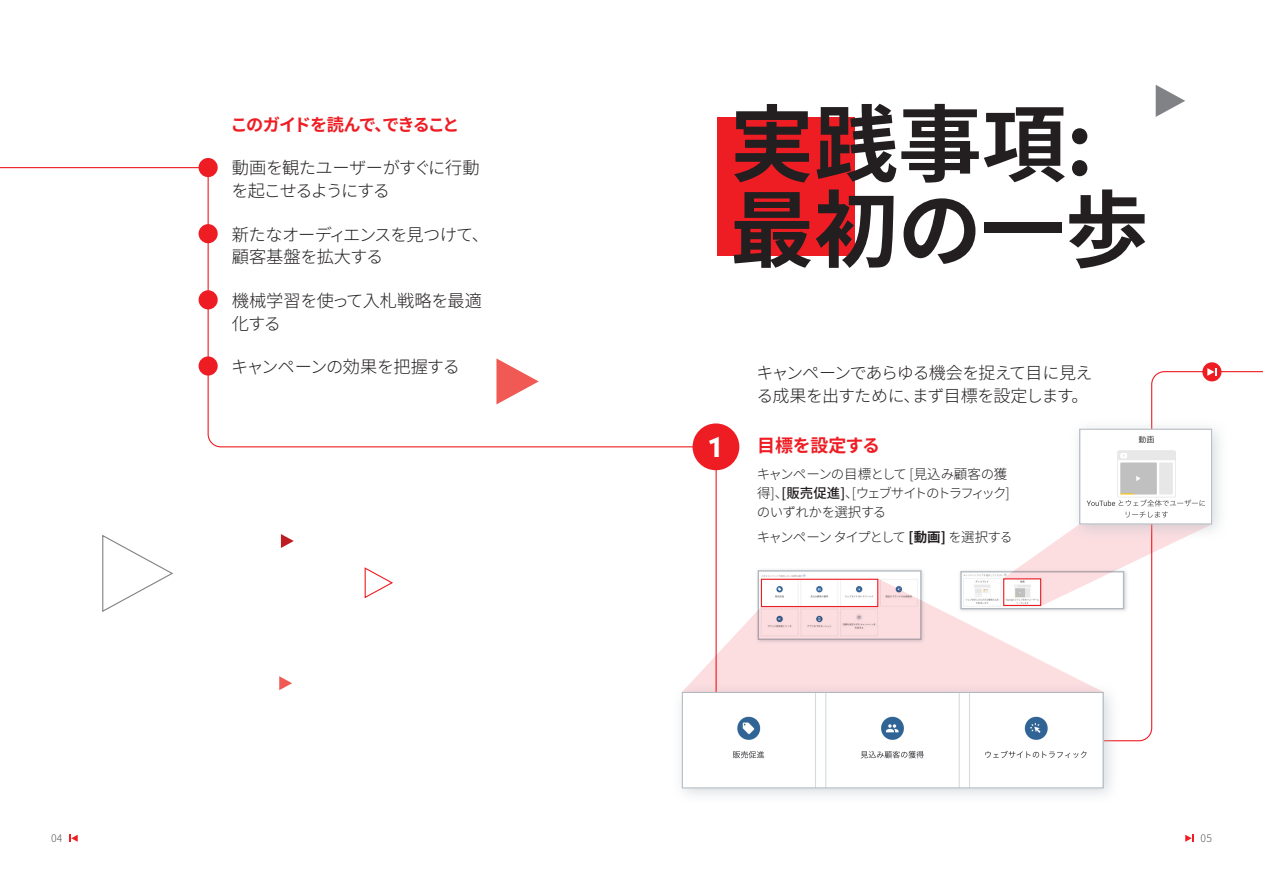
<style>
.page{position:relative;width:1263px;height:893px;background:#fff}
.page>*{position:absolute;margin:0;border:0;box-sizing:border-box;transform-origin:0 0}
.Head_black_big{font:700 84px/85.5px "Noto Sans JP";color:#231f20}
.Step{font:700 29.1px "You Tube Sans";color:#fff}
.New_Step{font:700 18px "Noto Sans JP";letter-spacing:-.02em;color:#ee1d23}
.New_intro{font:300 17.25px/22.5px "Noto Sans JP";letter-spacing:-.05em;color:#231f20}
.New_intro-2{font:300 17.25px/22.5px "Noto Sans JP";letter-spacing:-.01em;color:#231f20}
.New_intro-3{font:700 17.25px "Noto Sans JP";letter-spacing:-.1em;color:#ee1d23}
.YT_1{font:300 17.1px/22.2px "Noto Sans JP";letter-spacing:-.055em;color:#231f20}
.Body{font:300 13.5px/18.8px "Noto Sans JP";letter-spacing:-.07em;color:#231f20}
.Body-2{font:300 13.5px "Noto Sans JP";letter-spacing:-.1em;color:#231f20}
.YT_1-2{font:300 10.5px "Noto Sans JP";color:#57585a}
.s1{font-weight:500}
.s2{font-weight:700}
</style>
<div class="page">
<div style="left:717px;top:117px;width:137px;height:138px;background:#ee1d23"></div>
<div style="left:692px;top:423px;width:47px;height:47px;background:#ee1d23;border-radius:50%"></div>
<div style="left:199px;top:290px;width:19px;height:19px;background:#ee1d23;border-radius:50%"></div>
<div style="left:199px;top:356px;width:19px;height:20px;background:#ee1d23;border-radius:50%"></div>
<div style="left:199px;top:224px;width:19px;height:19px;background:#ee1d23;border-radius:50%"></div>
<div style="left:199px;top:158px;width:19px;height:19px;background:#ee1d23;border-radius:50%"></div>
<hr style="left:0;top:167px;width:210px;height:1px;background:#ee1d23">
<svg style="left:207px;top:162px;width:492px;height:286px"></svg>
<svg style="left:715px;top:370px;width:548px;height:372px"></svg>
<div style="left:1202px;top:362px;width:19px;height:19px;background:#ee1d23;border-radius:50%"></div>
<svg style="left:1207px;top:368px;width:10px;height:8px"></svg>
<svg style="left:496px;top:358px;width:43px;height:46px"></svg>
<svg style="left:364px;top:567px;width:29px;height:32px"></svg>
<svg style="left:281px;top:534px;width:13px;height:14px"></svg>
<svg style="left:279px;top:676px;width:13px;height:14px"></svg>
<svg style="left:102px;top:535px;width:71px;height:77px"></svg>
<svg style="left:1156px;top:85px;width:29px;height:32px"></svg>
<svg style="left:69px;top:835px;width:9px;height:7px"></svg>
<svg style="left:1185px;top:835px;width:9px;height:7px"></svg>
<div style="left:957px;top:568px;width:172px;height:46px;background:#b1b9bf;opacity:.5"></div>
<img style="left:962px;top:573px;width:160px;height:34px">
<div style="left:960px;top:571px;width:164px;height:38px;border:1px solid #b1b9bf"></div>
<div style="left:755px;top:567px;width:170px;height:77px;background:#fffeff"></div>
<img style="left:761px;top:574px;width:118px;height:5px">
<div style="left:758px;top:570px;width:163px;height:70px;border:1px solid #b1b9bf"></div>
<div style="left:672px;top:682px;width:448px;height:123px;background:#b1b9bf;opacity:.5"></div>
<img style="left:684px;top:694px;width:418px;height:92px">
<div style="left:682px;top:692px;width:422px;height:96px;border:1px solid #b1b9bf"></div>
<svg style="left:1003px;top:524px;width:209px;height:82px"></svg>
<div style="left:1069px;top:418px;width:159px;height:123px;background:#b1b9bf;opacity:.5"></div>
<img style="left:1081px;top:431px;width:129px;height:91px">
<div style="left:1079px;top:429px;width:133px;height:95px;border:1px solid #b1b9bf"></div>
<svg style="left:682px;top:579px;width:421px;height:113px;fill:#fcdee1"></svg>
<p class="New_intro-3" style="left:230px;top:115px;width:231px">このガイドを読んで、できること</p>
<p class="New_intro" style="left:232px;top:157px;width:250px">動画を観たユーザーがすぐに行動を起こせるようにする</p>
<p class="New_intro" style="left:232px;top:224px;width:259px">新たなオーディエンスを見つけて、顧客基盤を拡大する</p>
<p class="New_intro-2" style="left:232px;top:290px;width:252px">機械学習を使って入札戦略を最適化する</p>
<p class="New_intro" style="left:231px;top:356px;width:230px">キャンペーンの効果を把握する</p>
<p class="Head_black_big" style="left:730px;top:103px;width:420px">実践事項:最初の一歩</p>
<p class="Step" style="left:709px;top:423px;width:13px">1</p>
<p class="YT_1" style="left:756px;top:362px;width:338px">キャンペーンであらゆる機会を捉えて目に見える成果を出すために、まず目標を設定します。</p>
<p class="New_Step" style="left:757px;top:435px;width:124px">目標を設定する</p>
<p class="Body" style="left:757px;top:465px;width:255px">キャンペーンの目標として [見込み顧客の獲得]、<span class="s1">[販売促進]</span>、[ウェブサイトのトラフィック]のいずれかを選択する</p>
<p class="Body-2" style="left:757px;top:529px;width:258px">キャンペーン タイプとして <span class="s2">[動画]</span> を選択する</p>
<p class="YT_1-2" style="left:51px;top:833px;width:13px">04</p>
<p class="YT_1-2" style="left:1200px;top:833px;width:13px">05</p>
</div>
